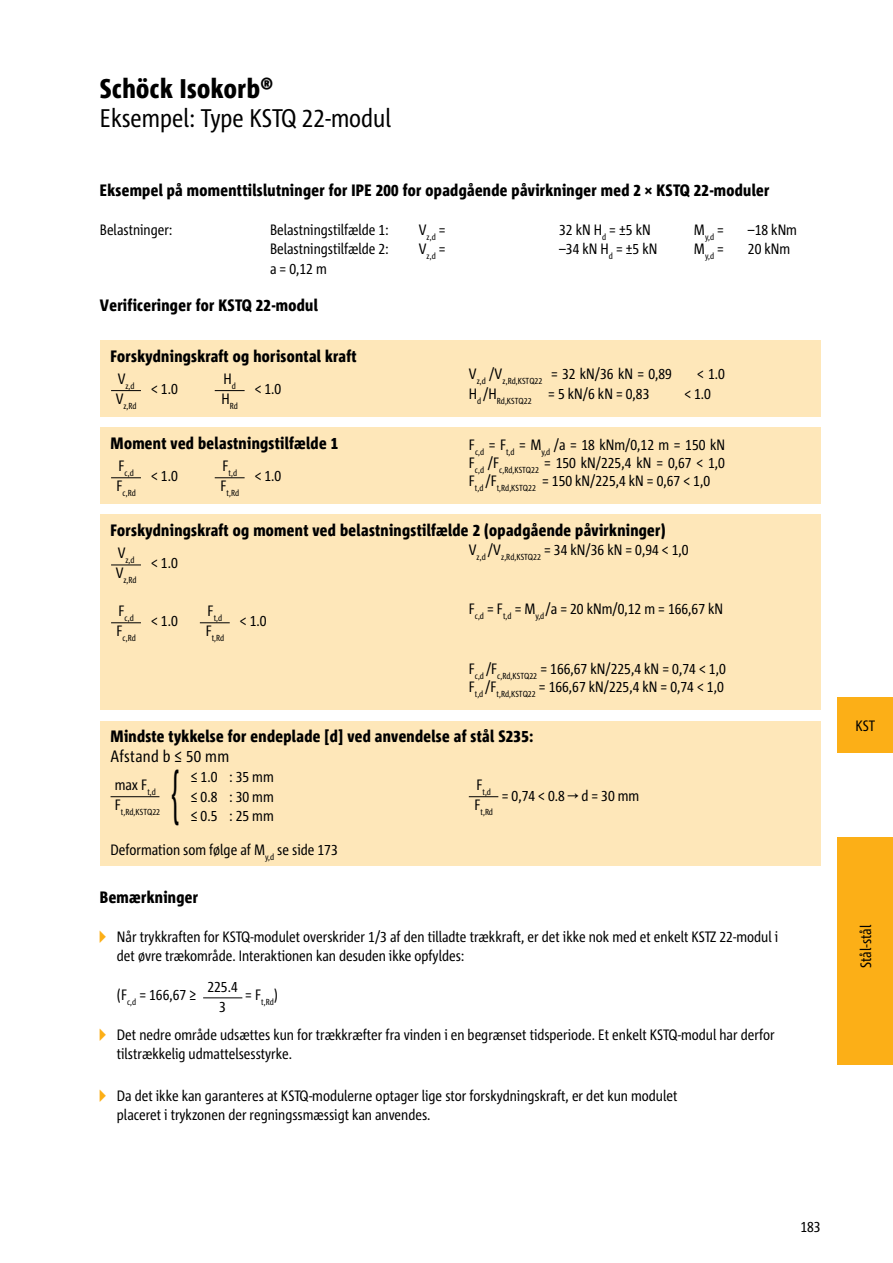
<style>
.page{position:relative;width:893px;height:1263px;background:#fff}
.page>*{position:absolute;margin:0;border:0;box-sizing:border-box;transform-origin:0 0}
.t1{font:60px "Corpid E1 s Cd";color:#000;scale:.5 1}
.t2{font:800 27px "Corpid E1 s Cd";letter-spacing:.02em;color:#000}
.t3{font:25.5px "Corpid E1 s Cd";color:#000}
.t4{font:800 16.5px "Corpid E1 s Cd";letter-spacing:.02em;color:#000}
.t5{font:16.5px "Corpid E1 s Cd";letter-spacing:.02em;color:#000}
.t6{font:15px/19.2px "Corpid E1 s Cd";color:#000}
.t7{font:8.7px "Corpid E1 s Cd";letter-spacing:-.01em;color:#000}
.s1{font-family:"Corpid Cd Schoeck"}
.s2{font-family:"Spe Schoeck"}
.s3{font-family:"Spe Schoeck";color:#fcaf17}
</style>
<div class="page">
<div style="left:100px;top:340px;width:721px;height:77px;background:#fee7b9"></div>
<div style="left:100px;top:427px;width:721px;height:77px;background:#fee7b9"></div>
<div style="left:100px;top:514px;width:721px;height:196px;background:#fee7b9"></div>
<div style="left:100px;top:721px;width:721px;height:144px;background:#fee7b9"></div>
<div style="left:838px;top:837px;width:55px;height:227px;background:#fcaf17"></div>
<div style="left:838px;top:697px;width:55px;height:56px;background:#fcaf17"></div>
<hr style="left:203px;top:997px;width:39px;height:1px;background:#000">
<hr style="left:111px;top:390px;width:30px;height:1px;background:#000">
<hr style="left:111px;top:477px;width:30px;height:1px;background:#000">
<hr style="left:111px;top:565px;width:30px;height:1px;background:#000">
<hr style="left:111px;top:622px;width:30px;height:1px;background:#000">
<hr style="left:200px;top:622px;width:30px;height:1px;background:#000">
<hr style="left:215px;top:390px;width:30px;height:1px;background:#000">
<hr style="left:215px;top:477px;width:30px;height:1px;background:#000">
<hr style="left:111px;top:796px;width:48px;height:1px;background:#000">
<svg style="left:469px;top:796px;width:29px;height:1px"></svg>
<h2 class="t2" style="left:100px;top:71px;width:175px">Schöck Isokorb®</h2>
<h3 class="t3" style="left:100px;top:102px;width:293px">Eksempel: Type KSTQ 22-modul</h3>
<p class="t4" style="left:100px;top:179px;width:671px">Eksempel på momenttilslutninger for IPE 200 for opadgående påvirkninger med 2 × KSTQ 22-moduler</p>
<p class="t6" style="left:100px;top:219px;width:74px">Belastninger:</p>
<p class="t6" style="left:270px;top:219px;width:120px">Belastningstilfælde 1:</p>
<p class="t7" style="left:419px;top:231px;width:28px"><sup>V</sup>z,d <sup>=</sup></p>
<p class="t6" style="left:559px;top:219px;width:93px">32 kN H<sub>d</sub> = ±5 kN</p>
<p class="t7" style="left:694px;top:231px;width:31px"><sup>M</sup>y,d <sup>=</sup></p>
<p class="t6" style="left:748px;top:219px;width:51px">–18 kNm</p>
<p class="t6" style="left:270px;top:239px;width:120px">Belastningstilfælde 2:</p>
<p class="t7" style="left:419px;top:251px;width:28px"><sup>V</sup>z,d <sup>=</sup></p>
<p class="t6" style="left:559px;top:239px;width:100px">–34 kN H<sub>d</sub> = ±5 kN</p>
<p class="t7" style="left:694px;top:251px;width:31px"><sup>M</sup>y,d <sup>=</sup></p>
<p class="t6" style="left:748px;top:239px;width:44px">20 kNm</p>
<p class="t6" style="left:270px;top:258px;width:58px">a = 0,12 m</p>
<p class="t4" style="left:100px;top:294px;width:219px">Verificeringer for KSTQ 22-modul</p>
<p class="t4" style="left:111px;top:345px;width:247px">Forskydningskraft og horisontal kraft</p>
<p class="t7" style="left:118px;top:380px;width:18px"><sup>V</sup>z,d</p>
<p class="t7" style="left:116px;top:400px;width:22px"><sup>V</sup>z,Rd</p>
<p class="t6" style="left:151px;top:379px;width:28px">&lt; 1.0</p>
<p class="t6" style="left:224px;top:368px;width:14px">H<sub>d</sub></p>
<p class="t7" style="left:222px;top:400px;width:18px"><sup>H</sup>Rd</p>
<p class="t6" style="left:255px;top:379px;width:28px">&lt; 1.0</p>
<p class="t4" style="left:111px;top:433px;width:229px">Moment ved belastningstilfælde 1</p>
<p class="t7" style="left:119px;top:467px;width:17px"><sup>F</sup>c,d</p>
<p class="t7" style="left:117px;top:488px;width:21px"><sup>F</sup>c,Rd</p>
<p class="t6" style="left:151px;top:466px;width:28px">&lt; 1.0</p>
<p class="t7" style="left:223px;top:467px;width:16px"><sup>F</sup>t,d</p>
<p class="t7" style="left:221px;top:488px;width:20px"><sup>F</sup>t,Rd</p>
<p class="t6" style="left:255px;top:466px;width:28px">&lt; 1.0</p>
<p class="t6" style="left:469px;top:364px;width:205px">V<sub>z,d</sub> /V<sub>z,Rd,</sub><sub>K</sub><sub>ST</sub><sub>Q</sub><sub>22</sub> = 32 kN/36 kN = 0,89</p>
<p class="t6" style="left:697px;top:364px;width:29px">&lt; 1.0</p>
<p class="t6" style="left:469px;top:383px;width:182px">H<sub>d</sub> /H<sub>Rd,</sub><sub>K</sub><sub>ST</sub><sub>Q</sub><sub>22</sub> = 5 kN/6 kN = 0,83</p>
<p class="t6" style="left:684px;top:383px;width:28px">&lt; 1.0</p>
<p class="t6" style="left:469px;top:435px;width:258px;line-height:18.3px;text-align:justify">F<sub>c,d</sub> = F<sub>t,d</sub> = M<sub>y,d</sub> /a = 18 kNm/0,12 m = 150 kN F<sub>c,d</sub> /F<sub>c,Rd,</sub><sub>K</sub><sub>ST</sub><sub>Q</sub><sub>22</sub> = 150 kN/225,4 kN = 0,67 &lt; 1,0<br>F<sub>t,d</sub> /F<sub>t,Rd,</sub><sub>K</sub><sub>ST</sub><sub>Q</sub><sub>22</sub> = 150 kN/225,4 kN = 0,67 &lt; 1,0</p>
<p class="t4" style="left:111px;top:520px;width:556px">Forskydningskraft og moment ved belastningstilfælde 2 (opadgående påvirkninger)</p>
<p class="t7" style="left:118px;top:555px;width:18px"><sup>V</sup>z,d</p>
<p class="t7" style="left:116px;top:575px;width:22px"><sup>V</sup>z,Rd</p>
<p class="t7" style="left:119px;top:612px;width:17px"><sup>F</sup>c,d</p>
<p class="t7" style="left:117px;top:633px;width:21px"><sup>F</sup>c,Rd</p>
<p class="t6" style="left:151px;top:553px;width:28px">&lt; 1.0</p>
<p class="t6" style="left:151px;top:611px;width:28px">&lt; 1.0</p>
<p class="t7" style="left:208px;top:612px;width:16px"><sup>F</sup>t,d</p>
<p class="t7" style="left:206px;top:633px;width:20px"><sup>F</sup>t,Rd</p>
<p class="t6" style="left:240px;top:611px;width:28px">&lt; 1.0</p>
<p class="t6" style="left:469px;top:540px;width:221px">V<sub>z,d</sub> /V<sub>z,Rd,</sub><sub>K</sub><sub>ST</sub><sub>Q</sub><sub>22</sub> = 34 kN/36 kN = 0,94 &lt; 1,0</p>
<p class="t6" style="left:469px;top:598px;width:256px">F<sub>c,d</sub> = F<sub>t,d</sub> = M<sub>y,d</sub> /a = 20 kNm/0,12 m = 166,67 kN</p>
<p class="t6" style="left:469px;top:660px;width:258px;line-height:18px">F<sub>c,d</sub> /F<sub>c,Rd,</sub><sub>K</sub><sub>ST</sub><sub>Q</sub><sub>22</sub> = 166,67 kN/225,4 kN = 0,74 &lt; 1,0<br>F<sub>t,d</sub> /F<sub>t,Rd,</sub><sub>K</sub><sub>ST</sub><sub>Q</sub><sub>22</sub> = 166,67 kN/225,4 kN = 0,74 &lt; 1,0</p>
<p class="t4" style="left:111px;top:726px;width:424px">Mindste tykkelse for endeplade [d] ved anvendelse af stål S235:</p>
<p class="t5" style="left:111px;top:745px;width:120px">Afstand b ≤ 50 mm</p>
<p class="t6" style="left:115px;top:775px;width:43px">max F<sub>t,d</sub></p>
<p class="t7" style="left:115px;top:806px;width:47px"><sup>F</sup>t,Rd,<span class="s1">K</span>ST<span class="s1">Q</span>22</p>
<h1 class="t1" style="left:171px;top:757px;width:19px">{</h1>
<p class="t6" style="left:191px;top:767px;width:84px">≤ 1.0 : 35 mm ≤ 0.8 : 30 mm</p>
<p class="t6" style="left:191px;top:806px;width:84px">≤ 0.5 : 25 mm</p>
<p class="t6" style="left:111px;top:839px;width:229px">Deformation som følge af M<sub>y,d</sub> se side 173</p>
<p class="t7" style="left:476px;top:786px;width:16px"><sup>F</sup>t,d</p>
<p class="t7" style="left:474px;top:806px;width:20px"><sup>F</sup>t,Rd</p>
<p class="t6" style="left:502px;top:786px;width:139px">= 0,74 &lt; 0.8 <span class="s2">C</span> d = 30 mm</p>
<p class="t4" style="left:100px;top:887px;width:100px">Bemærkninger</p>
<p class="t6" style="left:117px;top:927px;width:663px;text-indent:-17px"><span class="s3">—</span> Når trykkraften for KSTQ-modulet overskrider 1/3 af den tilladte trækkraft, er det ikke nok med et enkelt KSTZ 22-modul i det øvre trækområde. Interaktionen kan desuden ikke opfyldes:</p>
<p class="t6" style="left:117px;top:985px;width:81px">(F<sub>c,d</sub> = 166,67 ≥</p>
<p class="t7" style="left:245px;top:997px;width:34px"><sup>=</sup> <sup>F</sup>t,Rd<sup>)</sup></p>
<p class="t6" style="left:117px;top:1024px;width:659px;text-indent:-17px"><span class="s3">—</span> Det nedre område udsættes kun for trækkræfter fra vinden i en begrænset tidsperiode. Et enkelt KSTQ-modul <span class="s1">har</span> derfor tilstrækkelig udmattelsesstyrke.</p>
<p class="t6" style="left:117px;top:1086px;width:562px;text-indent:-17px"><span class="s3">—</span> Da det ikke kan garanteres at KSTQ-modulerne optager lige stor forskydningskraft, er det kun modulet placeret i trykzonen der regningssmæssigt kan anvendes.</p>
<p class="t6" style="left:207px;top:977px;width:32px;line-height:19.6px;text-align:center">225.4<br>3</p>
<p class="t6" style="left:856px;top:716px;width:21px">KST</p>
<p class="t6" style="left:856px;top:968px;width:45px;rotate:-90deg">Stål-stål</p>
<p class="t6" style="left:800px;top:1217px;width:22px">183</p>
</div>
